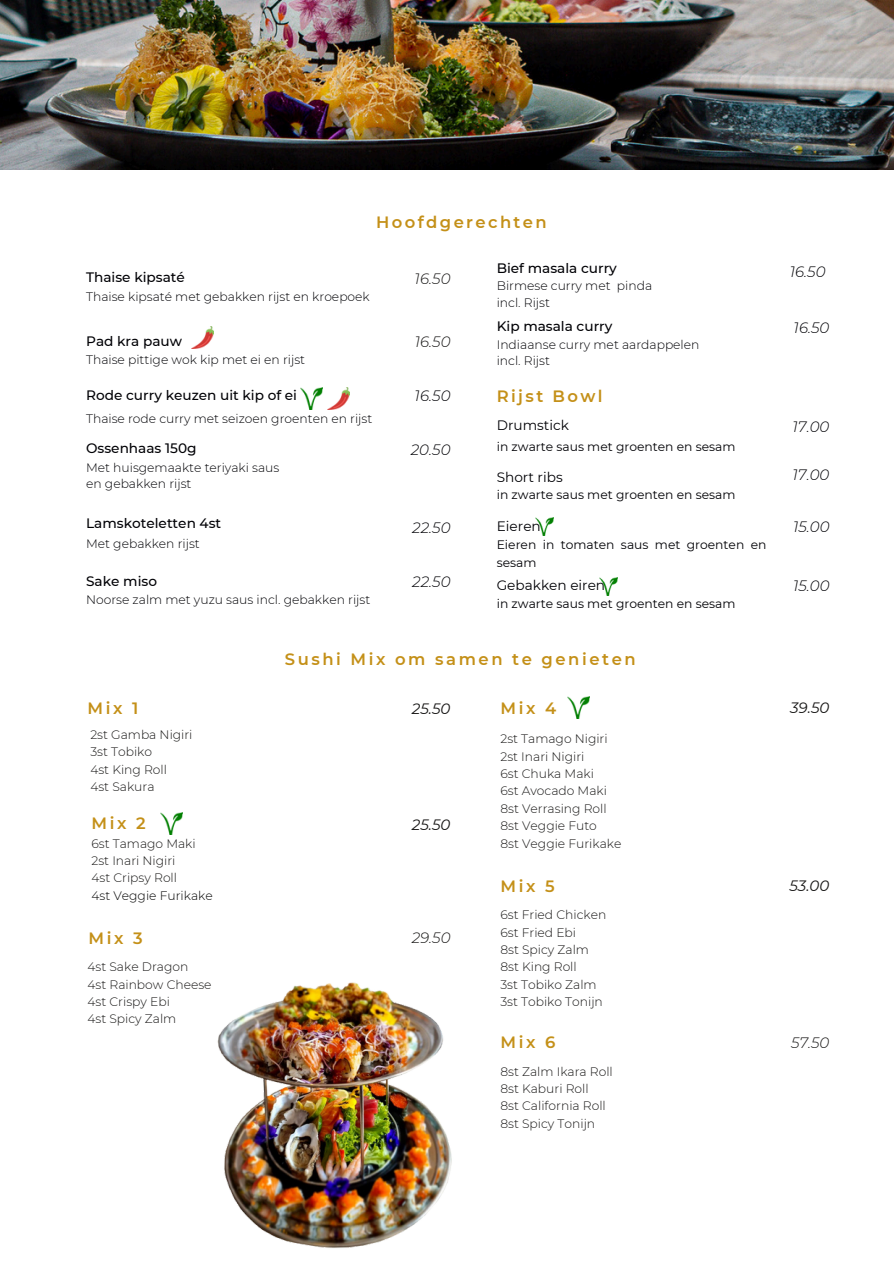
<style>
.page{position:relative;width:894px;height:1264px;background:#fff}
.page>*{position:absolute;margin:0;border:0;box-sizing:border-box;transform-origin:0 0}
.t1{font:600 16.35px "Montserrat";letter-spacing:.155em;color:#c49018}
.t2{font:italic 300 15px "Montserrat";letter-spacing:.005em;color:#000105}
.t3{font:italic 300 15px "Montserrat";color:#171615}
.t4{font:italic 15px "Montserrat";color:#171615}
.t5{font:500 13.65px "Montserrat";color:#000105}
.t6{font:13.65px "Montserrat";color:#000105}
.t7{font:300 12.3px "Montserrat";color:#171615}
.t8{font:300 12.3px "Montserrat";color:#000105}
.t9{font:12.3px/17.4px "Montserrat";color:#000105}
.t10{font:300 12.3px "Montserrat";color:#000}
</style>
<div class="page">
<img style="left:327px;top:388px;width:23px;height:22px">
<img style="left:192px;top:326px;width:21px;height:22px">
<img style="left:301px;top:388px;width:22px;height:22px">
<img style="left:160px;top:812px;width:22px;height:22px">
<img style="left:567px;top:696px;width:22px;height:22px">
<img style="left:0;top:0;width:893px;height:169px">
<img style="left:217px;top:982px;width:235px;height:266px">
<img style="left:535px;top:517px;width:18px;height:18px">
<img style="left:599px;top:577px;width:18px;height:18px">
<p class="t1" style="left:376px;top:212px;width:172px">Hoofdgerechten</p>
<h3 class="t5" style="left:86px;top:269px;width:100px">Thaise kipsaté</h3>
<p class="t8" style="left:86px;top:289px;width:285px">Thaise kipsaté met gebakken rijst en kroepoek</p>
<h2 class="t5" style="left:86px;top:332px;width:97px">Pad kra pauw</h2>
<h3 class="t8" style="left:86px;top:352px;width:220px">Thaise pittige wok kip met ei en rijst</h3>
<h3 class="t3" style="left:414px;top:269px;width:37px">16.50</h3>
<h2 class="t3" style="left:415px;top:333px;width:37px">16.50</h2>
<p class="t5" style="left:496px;top:260px;width:122px">Bief masala curry</p>
<p class="t8" style="left:496px;top:278px;width:157px">Birmese curry met pinda</p>
<p class="t8" style="left:496px;top:294px;width:55px">incl. Rijst</p>
<h3 class="t5" style="left:496px;top:317px;width:117px">Kip masala curry</h3>
<h2 class="t8" style="left:496px;top:337px;width:204px">Indiaanse curry met aardappelen</h2>
<p class="t8" style="left:496px;top:353px;width:55px">incl. Rijst</p>
<p class="t5" style="left:86px;top:386px;width:212px">Rode curry keuzen uit kip of ei</p>
<h2 class="t8" style="left:86px;top:411px;width:287px">Thaise rode curry met seizoen groenten en rijst</h2>
<h2 class="t5" style="left:86px;top:440px;width:112px">Ossenhaas 150g</h2>
<p class="t2" style="left:414px;top:386px;width:37px">16.50</p>
<p class="t2" style="left:410px;top:440px;width:41px">20.50</p>
<p class="t1" style="left:496px;top:386px;width:107px">Rijst Bowl</p>
<p class="t6" style="left:496px;top:417px;width:74px">Drumstick</p>
<p class="t9" style="left:496px;top:437px;width:240px">in zwarte saus met groenten en sesam</p>
<p class="t2" style="left:789px;top:262px;width:37px">16.50</p>
<h3 class="t2" style="left:793px;top:318px;width:37px">16.50</h3>
<p class="t2" style="left:792px;top:418px;width:38px">17.00</p>
<p class="t8" style="left:86px;top:460px;width:195px">Met huisgemaakte teriyaki saus</p>
<h3 class="t8" style="left:86px;top:476px;width:107px">en gebakken rijst</h3>
<p class="t6" style="left:496px;top:469px;width:67px">Short ribs</p>
<p class="t2" style="left:792px;top:465px;width:38px">17.00</p>
<p class="t9" style="left:496px;top:486px;width:240px">in zwarte saus met groenten en sesam</p>
<h1 class="t5" style="left:86px;top:514px;width:137px">Lamskoteletten 4st</h1>
<h2 class="t8" style="left:86px;top:536px;width:115px">Met gebakken rijst</h2>
<p class="t2" style="left:412px;top:519px;width:40px">22.50</p>
<h1 class="t6" style="left:496px;top:518px;width:46px">Eieren</h1>
<p class="t9" style="left:496px;top:536px;width:271px">Eieren in tomaten saus met groenten en sesam</p>
<p class="t2" style="left:792px;top:518px;width:38px">15.00</p>
<p class="t5" style="left:86px;top:572px;width:72px">Sake miso</p>
<h2 class="t2" style="left:412px;top:572px;width:40px">22.50</h2>
<h2 class="t6" style="left:496px;top:576px;width:110px">Gebakken eiren</h2>
<h2 class="t2" style="left:792px;top:576px;width:38px">15.00</h2>
<h3 class="t8" style="left:86px;top:592px;width:285px">Noorse zalm met yuzu saus incl. gebakken rijst</h3>
<p class="t9" style="left:496px;top:595px;width:240px">in zwarte saus met groenten en sesam</p>
<p class="t1" style="left:285px;top:649px;width:352px">Sushi Mix om samen te genieten</p>
<h2 class="t1" style="left:87px;top:698px;width:52px">Mix 1</h2>
<p class="t4" style="left:412px;top:700px;width:40px">25.50</p>
<p class="t7" style="left:90px;top:727px;width:104px">2st Gamba Nigiri</p>
<h2 class="t7" style="left:90px;top:744px;width:63px">3st Tobiko</h2>
<p class="t7" style="left:90px;top:762px;width:78px">4st King Roll</p>
<p class="t7" style="left:90px;top:779px;width:66px">4st Sakura</p>
<p class="t1" style="left:91px;top:813px;width:56px">Mix 2</p>
<h2 class="t4" style="left:411px;top:815px;width:40px">25.50</h2>
<p class="t7" style="left:91px;top:835px;width:106px">6st Tamago Maki</p>
<h2 class="t7" style="left:91px;top:853px;width:85px">2st Inari Nigiri</h2>
<p class="t7" style="left:91px;top:870px;width:87px">4st Cripsy Roll</p>
<p class="t10" style="left:91px;top:887px;width:123px">4st Veggie Furikake</p>
<p class="t1" style="left:88px;top:927px;width:56px">Mix 3</p>
<p class="t3" style="left:411px;top:928px;width:40px">29.50</p>
<h1 class="t7" style="left:87px;top:959px;width:102px">4st Sake Dragon</h1>
<h1 class="t7" style="left:87px;top:976px;width:126px">4st Rainbow Cheese</h1>
<h2 class="t7" style="left:87px;top:994px;width:84px">4st Crispy Ebi</h2>
<p class="t7" style="left:87px;top:1011px;width:90px">4st Spicy Zalm</p>
<h2 class="t1" style="left:500px;top:698px;width:57px">Mix 4</h2>
<h1 class="t4" style="left:789px;top:698px;width:41px">39.50</h1>
<p class="t7" style="left:500px;top:731px;width:109px">2st Tamago Nigiri</p>
<h1 class="t7" style="left:500px;top:748px;width:85px">2st Inari Nigiri</h1>
<p class="t7" style="left:500px;top:766px;width:95px">6st Chuka Maki</p>
<p class="t7" style="left:500px;top:783px;width:108px">6st Avocado Maki</p>
<p class="t7" style="left:500px;top:801px;width:108px">8st Verrasing Roll</p>
<p class="t7" style="left:500px;top:818px;width:98px">8st Veggie Futo</p>
<p class="t7" style="left:500px;top:835px;width:122px">8st Veggie Furikake</p>
<h1 class="t1" style="left:500px;top:875px;width:56px">Mix 5</h1>
<p class="t4" style="left:789px;top:876px;width:42px">53.00</p>
<p class="t7" style="left:500px;top:907px;width:107px">6st Fried Chicken</p>
<p class="t7" style="left:500px;top:924px;width:77px">6st Fried Ebi</p>
<p class="t7" style="left:500px;top:942px;width:90px">8st Spicy Zalm</p>
<p class="t7" style="left:500px;top:959px;width:78px">8st King Roll</p>
<p class="t7" style="left:500px;top:976px;width:98px">3st Tobiko Zalm</p>
<p class="t7" style="left:500px;top:994px;width:104px">3st Tobiko Tonijn</p>
<p class="t1" style="left:500px;top:1032px;width:56px">Mix 6</p>
<p class="t3" style="left:790px;top:1033px;width:40px">57.50</p>
<p class="t7" style="left:500px;top:1063px;width:114px">8st Zalm Ikara Roll</p>
<p class="t7" style="left:500px;top:1081px;width:90px">8st Kaburi Roll</p>
<p class="t7" style="left:500px;top:1098px;width:107px">8st California Roll</p>
<p class="t7" style="left:500px;top:1115px;width:96px">8st Spicy Tonijn</p>
</div>
